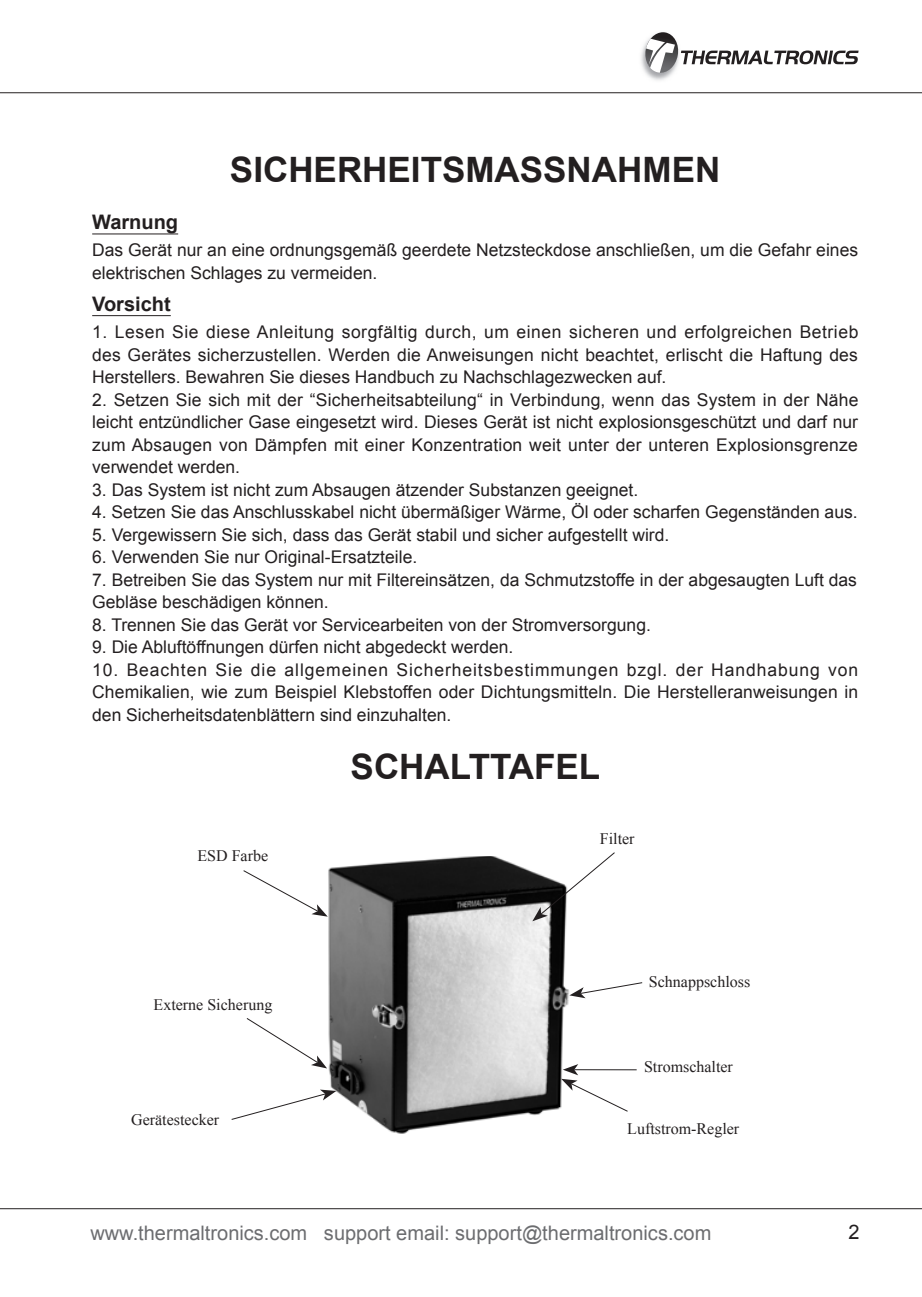
<style>
.page{position:relative;width:922px;height:1297px;background:#fff}
.page>*{position:absolute;margin:0;border:0;box-sizing:border-box;transform-origin:0 0}
.BT{font:700 35px "Arial";color:#231f20}
.t1{font:20px "Arial";color:#6c6d70}
.bt2{font:700 20px "Arial";color:#231f20}
.t2{font:20px "Arial";color:#231f20}
.ZW{font:17.5px/22.5px "Arial";color:#231f20;text-align:justify}
.bt2-2{font:17.5px/22.5px "Arial";color:#231f20}
.TZ{font:16px "Times New Roman";color:#231f20}
</style>
<div class="page">
<hr style="left:0;top:92px;width:921px;height:1px;background:#231f20">
<hr style="left:0;top:1208px;width:921px;height:1px;background:#231f20">
<img style="left:641px;top:49px;width:31px;height:31px">
<svg style="left:643px;top:32px;width:215px;height:42px"></svg>
<img style="left:325px;top:856px;width:244px;height:277px">
<hr style="left:92px;top:234px;width:86px;height:1px;background:#231f20">
<hr style="left:92px;top:315px;width:79px;height:1px;background:#231f20">
<svg style="left:231px;top:1089px;width:105px;height:32px"></svg>
<svg style="left:243px;top:869px;width:85px;height:48px"></svg>
<svg style="left:246px;top:1017px;width:81px;height:51px"></svg>
<svg style="left:532px;top:852px;width:83px;height:69px"></svg>
<svg style="left:569px;top:982px;width:74px;height:16px"></svg>
<hr style="left:574px;top:1069px;width:62px;height:1px;background:#231f20">
<svg style="left:561px;top:1064px;width:67px;height:48px"></svg>
<p class="BT" style="left:230px;top:146px;width:491px">SICHERHEITSMASSNAHMEN</p>
<p class="bt2" style="left:92px;top:209px;width:87px">Warnung</p>
<p class="bt2-2" style="left:92px;top:239px;width:767px">Das Gerät nur an eine ordnungsgemäß geerdete Netzsteckdose anschließen, um die Gefahr eines elektrischen Schlages zu vermeiden.</p>
<p class="bt2" style="left:92px;top:290px;width:80px">Vorsicht</p>
<p class="ZW" style="left:92px;top:321px;width:767px">1. Lesen Sie diese Anleitung sorgfältig durch, um einen sicheren und erfolgreichen Betrieb des Gerätes sicherzustellen. Werden die Anweisungen nicht beachtet, erlischt die Haftung des Herstellers. Bewahren Sie dieses Handbuch zu Nachschlagezwecken auf.</p>
<p class="ZW" style="left:92px;top:388px;width:767px">2. Setzen Sie sich mit der “Sicherheitsabteilung“ in Verbindung, wenn das System in der Nähe leicht entzündlicher Gase eingesetzt wird. Dieses Gerät ist nicht explosionsgeschützt und darf nur zum Absaugen von Dämpfen mit einer Konzentration weit unter der unteren Explosionsgrenze verwendet werden.</p>
<p class="ZW" style="left:92px;top:478px;width:547px">3. Das System ist nicht zum Absaugen ätzender Substanzen geeignet.</p>
<p class="ZW" style="left:92px;top:501px;width:766px">4. Setzen Sie das Anschlusskabel nicht übermäßiger Wärme, Öl oder scharfen Gegenständen aus.</p>
<p class="ZW" style="left:92px;top:523px;width:578px">5. Vergewissern Sie sich, dass das Gerät stabil und sicher aufgestellt wird.</p>
<p class="ZW" style="left:92px;top:546px;width:326px">6. Verwenden Sie nur Original-Ersatzteile.</p>
<p class="ZW" style="left:92px;top:568px;width:766px">7. Betreiben Sie das System nur mit Filtereinsätzen, da Schmutzstoffe in der abgesaugten Luft das</p>
<p class="ZW" style="left:92px;top:591px;width:238px">Gebläse beschädigen können.</p>
<p class="ZW" style="left:92px;top:613px;width:560px">8. Trennen Sie das Gerät vor Servicearbeiten von der Stromversorgung.</p>
<p class="ZW" style="left:92px;top:636px;width:422px">9. Die Abluftöffnungen dürfen nicht abgedeckt werden.</p>
<p class="ZW" style="left:92px;top:658px;width:767px">10. Beachten Sie die allgemeinen Sicherheitsbestimmungen bzgl. der Handhabung von Chemikalien, wie zum Beispiel Klebstoffen oder Dichtungsmitteln. Die Herstelleranweisungen in den Sicherheitsdatenblättern sind einzuhalten.</p>
<p class="BT" style="left:350px;top:743px;width:251px">SCHALTTAFEL</p>
<p class="TZ" style="left:197px;top:845px;width:72px">ESD Farbe</p>
<p class="TZ" style="left:154px;top:993px;width:120px">Externe Sicherung</p>
<p class="TZ" style="left:131px;top:1109px;width:89px">Gerätestecker</p>
<p class="TZ" style="left:599px;top:828px;width:36px">Filter</p>
<p class="TZ" style="left:648px;top:970px;width:103px">Schnappschloss</p>
<p class="TZ" style="left:644px;top:1056px;width:90px">Stromschalter</p>
<p class="TZ" style="left:627px;top:1118px;width:113px">Luftstrom-Regler</p>
<p class="t1" style="left:90px;top:1219px;width:622px">www.thermaltronics.com support email: support@thermaltronics.com</p>
<p class="t2" style="left:848px;top:1218px;width:13px">2</p>
</div>
